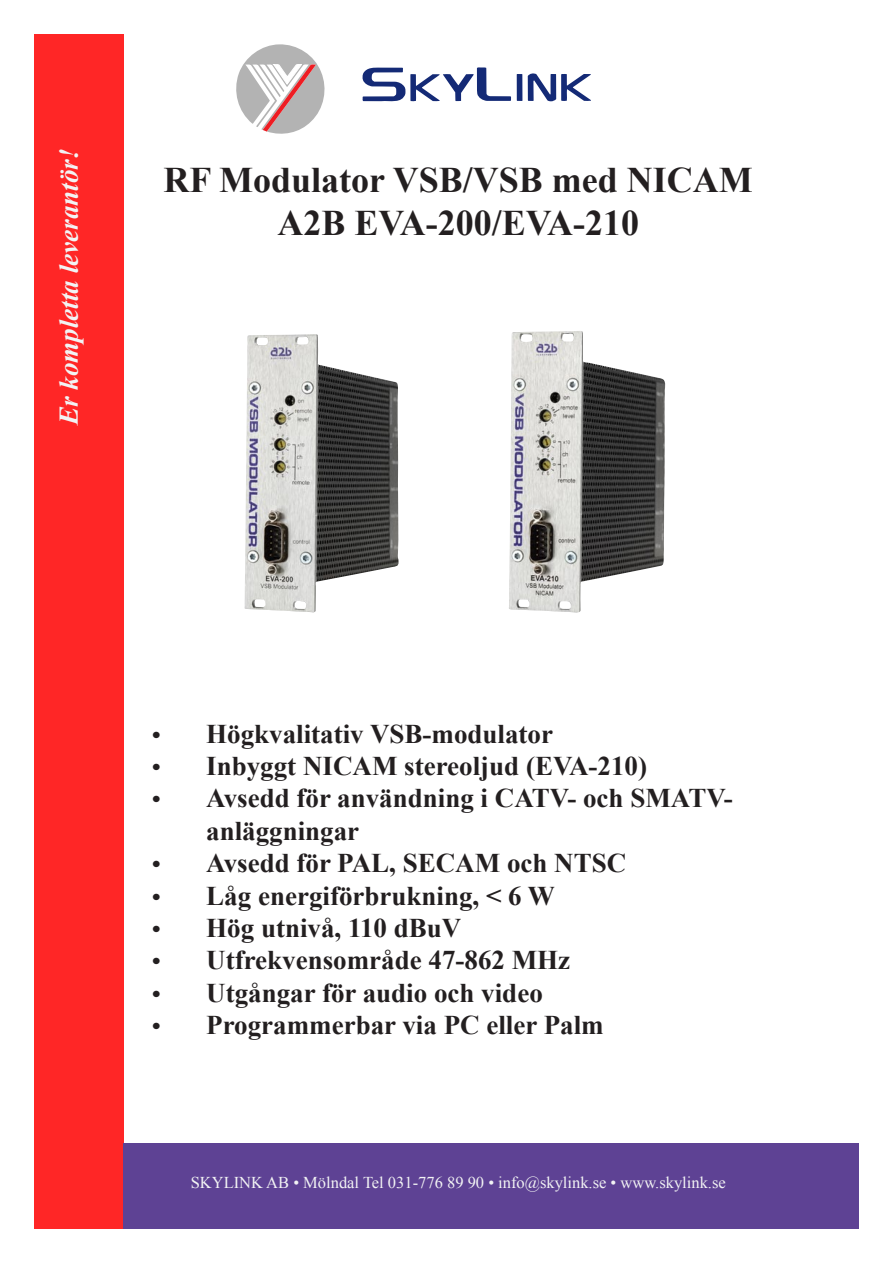
<style>
.page{position:relative;width:893px;height:1263px;background:#fff}
.page>*{position:absolute;margin:0;border:0;box-sizing:border-box;transform-origin:0 0}
.t1{font:700 36px/43.2px "Times New Roman";color:#231f20;text-align:center}
.t2{font:700 27px/32.4px "Times New Roman";color:#231f20}
.t3{font:italic 700 27px "Times New Roman";color:#f2f3f4}
.t4{font:16.5px "Times New Roman";color:#f2f3f4}
.s1{font-size:24px}
</style>
<div class="page">
<svg style="left:528px;top:73px;width:63px;height:28px"></svg>
<svg style="left:517px;top:74px;width:5px;height:27px"></svg>
<svg style="left:362px;top:67px;width:149px;height:35px"></svg>
<svg style="left:236px;top:44px;width:89px;height:90px"></svg>
<div style="left:34px;top:34px;width:89px;height:1195px;background:#ff2626"></div>
<div style="left:123px;top:1143px;width:736px;height:86px;background:#5e4294"></div>
<img style="left:244px;top:334px;width:155px;height:278px">
<img style="left:509px;top:331px;width:156px;height:281px">
<p class="t3" style="left:50px;top:425px;width:278px;rotate:-90deg">Er kompletta leverantör!</p>
<h1 class="t1" style="left:163px;top:157px;width:591px">RF Modulator VSB/VSB med NICAM<br>A2B EVA-200/EVA-210</h1>
<p class="t2" style="left:152px;top:717px;width:402px"><span class="s1">•</span> Högkvalitativ VSB-modulator</p>
<p class="t2" style="left:152px;top:749px;width:496px"><span class="s1">•</span> Inbyggt NICAM stereoljud (EVA-210)</p>
<p class="t2" style="left:206px;top:781px;width:528px;text-indent:-54px"><span class="s1">•</span> Avsedd för användning i CATV- och SMATV&shy;anläggningar</p>
<p class="t2" style="left:152px;top:846px;width:476px"><span class="s1">•</span> Avsedd för PAL, SECAM och NTSC</p>
<p class="t2" style="left:152px;top:879px;width:404px"><span class="s1">•</span> Låg energiförbrukning, &lt; 6 W</p>
<p class="t2" style="left:152px;top:911px;width:311px"><span class="s1">•</span> Hög utnivå, 110 dBuV</p>
<p class="t2" style="left:152px;top:943px;width:419px"><span class="s1">•</span> Utfrekvensområde 47-862 MHz</p>
<p class="t2" style="left:152px;top:976px;width:392px"><span class="s1">•</span> Utgångar för audio och video</p>
<p class="t2" style="left:152px;top:1008px;width:453px"><span class="s1">•</span> Programmerbar via PC eller Palm</p>
<p class="t4" style="left:191px;top:1172px;width:537px">SKYLINK AB • Mölndal Tel 031-776 89 90 • info@skylink.se • www.skylink.se</p>
</div>
